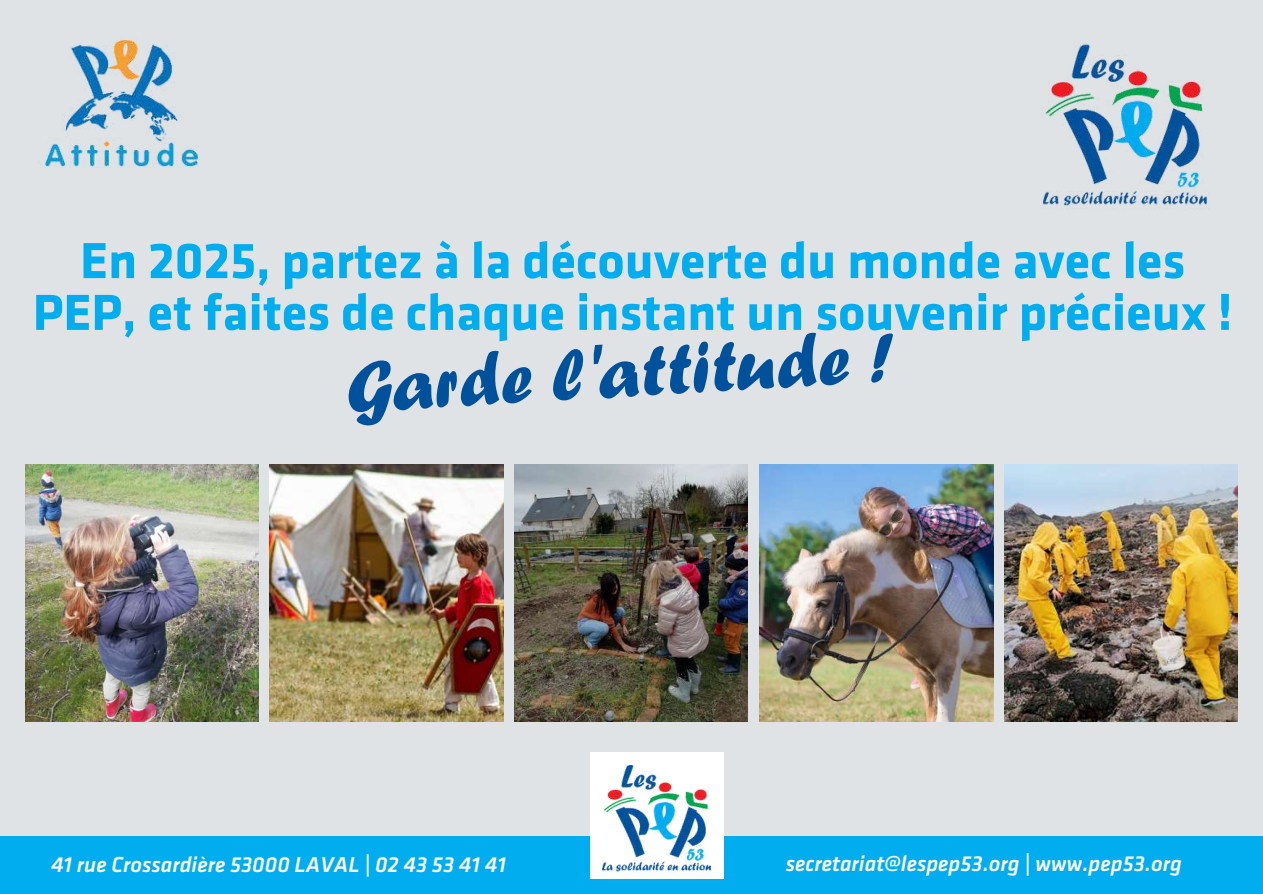
<style>
.page{position:relative;width:1263px;height:894px;background:#fff}
.page>*{position:absolute;margin:0;border:0;box-sizing:border-box;transform-origin:0 0}
.t1{font:75px "Forte MT Std";color:#00519b}
.t2{font:700 52.5px/51.8px "Klavika";color:#01acef;text-align:center}
.t3{font:italic 500 22.5px "Klavika";color:#f7f7f7}
</style>
<div class="page">
<div style="left:0;top:0;width:1263px;height:893px;background:#dfe3e6"></div>
<img style="left:26px;top:464px;width:232px;height:257px">
<img style="left:515px;top:464px;width:233px;height:257px">
<img style="left:1004px;top:464px;width:233px;height:257px">
<img style="left:759px;top:464px;width:234px;height:257px">
<img style="left:270px;top:464px;width:234px;height:257px">
<img style="left:1043px;top:44px;width:164px;height:162px">
<div style="left:0;top:836px;width:1263px;height:57px;background:#01acef"></div>
<img style="left:45px;top:39px;width:154px;height:129px">
<div style="left:590px;top:752px;width:133px;height:126px;background:#fff"></div>
<img style="left:603px;top:765px;width:108px;height:107px">
<p class="t2" style="left:33px;top:239px;width:1201px">En 2025, partez à la découverte du monde avec les<br>PEP, et faites de chaque instant un souvenir précieux !</p>
<h1 class="t1" style="left:345px;top:358px;width:551px;rotate:-3deg">Garde l'attitude !</h1>
<p class="t3" style="left:51px;top:854px;width:456px">41 rue Crossardière 53000 LAVAL | 02 43 53 41 41</p>
<p class="t3" style="left:786px;top:854px;width:397px">secretariat@lespep53.org | www.pep53.org</p>
</div>
